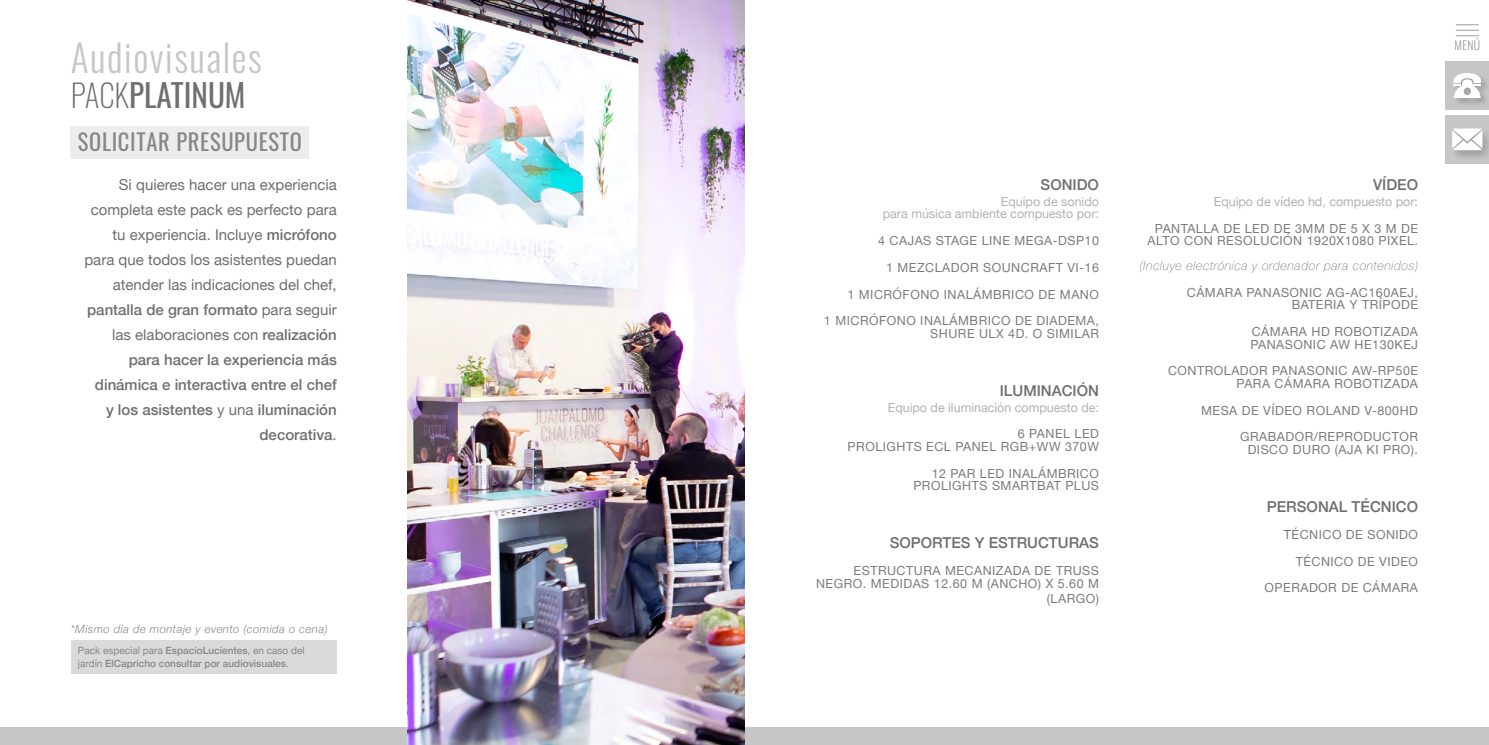
<style>
.page{position:relative;width:1489px;height:745px;background:#fff}
.page>*{position:absolute;margin:0;border:0;box-sizing:border-box;transform-origin:0 0}
.t1{font:300 37.5px "Oswald";letter-spacing:.04em;color:#c6c6c6}
.t2{font:31.25px "Oswald";color:#706f6f}
.t3{font:22.5px "Oswald";letter-spacing:.03em;color:#878787}
.t4{font:15px/25px "Helvetica Neue";color:#706f6f;text-align:right}
.t5{font:500 15px "Helvetica Neue";color:#706f6f}
.t6{font:12.5px/12.5px "Helvetica Neue";letter-spacing:.04em;color:#7c7b7b;text-align:right}
.t7{font:12.5px/12.5px "Helvetica Neue";color:#b3b2b2;text-align:right}
.t8{font:italic 100 12.5px "Helvetica Neue";letter-spacing:.04em;color:#7c7b7b}
.t9{font:200 11.75px "Oswald";color:#7c7b7b}
.t10{font:italic 300 11.25px "Helvetica Neue";letter-spacing:.04em;color:#878787}
.t11{font:500 10px/12.5px "Helvetica Neue";color:#878787}
.s1{font-weight:200}
.s2{font-weight:500}
.s3{font-weight:400}
</style>
<div class="page">
<div style="left:0;top:726px;width:1488px;height:18px;background:#c6c6c6"></div>
<img style="left:407px;top:0;width:337px;height:744px">
<div style="left:71px;top:639px;width:266px;height:34px;background:#dadada"></div>
<div style="left:71px;top:126px;width:238px;height:32px;background:#ededed"></div>
<svg style="left:1456px;top:24px;width:22px;height:12px"></svg>
<div style="left:1445px;top:61px;width:43px;height:49px;background:#c6c6c6"></div>
<div style="left:1452px;top:71px;width:36px;height:36px;background:#000;opacity:.2"></div>
<svg style="left:1452px;top:73px;width:30px;height:25px"></svg>
<div style="left:1445px;top:115px;width:43px;height:48px;background:#c6c6c6"></div>
<div style="left:1450px;top:127px;width:38px;height:32px;background:#000;opacity:.2"></div>
<svg style="left:1451px;top:128px;width:31px;height:22px"></svg>
<h1 class="t1" style="left:71px;top:24px;width:192px">Audiovisuales</h1>
<h2 class="t2" style="left:71px;top:68px;width:176px"><span class="s1">PACK</span>PLATINUM</h2>
<h3 class="t3" style="left:78px;top:122px;width:225px">SOLICITAR PRESUPUESTO</h3>
<p class="t4" style="left:84px;top:173px;width:254px">Si quieres hacer una experiencia completa este pack es perfecto para tu experiencia. Incluye <span class="s2">micrófono </span>para que todos los asistentes puedan atender las indicaciones del chef, <span class="s2">pantalla de gran formato</span> para seguir las elaboraciones con <span class="s2">realización para hacer la experiencia más dinámica e interactiva entre el chef y los asistentes</span> y una <span class="s2">iluminación decorativa</span>.</p>
<p class="t10" style="left:71px;top:619px;width:258px">*Mismo día de montaje y evento (comida o cena)</p>
<p class="t11" style="left:78px;top:643px;width:228px"><span class="s3">Pack especial para</span> EspacioLucientes<span class="s3">, en caso del jardín</span> ElCapricho consultar por audiovisuales<span class="s3">.</span></p>
<p class="t9" style="left:1454px;top:35px;width:27px">MENÚ</p>
<p class="t5" style="left:1040px;top:173px;width:60px">SONIDO</p>
<p class="t7" style="left:882px;top:196px;width:218px">Equipo de sonido<br>para música ambiente compuesto por:</p>
<p class="t6" style="left:824px;top:228px;width:276px;line-height:26.6px">4 CAJAS STAGE LINE MEGA-DSP10<br>1 MEZCLADOR SOUNCRAFT VI-16<br>1 MICRÓFONO INALÁMBRICO DE MANO<br>1 MICRÓFONO INALÁMBRICO DE DIADEMA,</p>
<p class="t6" style="left:930px;top:327px;width:170px">SHURE ULX 4D. O SIMILAR</p>
<p class="t5" style="left:999px;top:378px;width:101px">ILUMINACIÓN</p>
<p class="t7" style="left:887px;top:401px;width:213px">Equipo de iluminación compuesto de:</p>
<p class="t6" style="left:847px;top:428px;width:253px">6 PANEL LED<br>PROLIGHTS ECL PANEL RGB+WW 370W</p>
<p class="t6" style="left:913px;top:467px;width:187px">12 PAR LED INALÁMBRICO<br>PROLIGHTS SMARTBAT PLUS</p>
<p class="t5" style="left:889px;top:530px;width:211px">SOPORTES Y ESTRUCTURAS</p>
<p class="t6" style="left:816px;top:564px;width:284px">ESTRUCTURA MECANIZADA DE TRUSS<br>NEGRO. MEDIDAS 12.60 M (ANCHO) X 5.60 M</p>
<p class="t6" style="left:1046px;top:592px;width:54px">(LARGO)</p>
<p class="t5" style="left:1372px;top:173px;width:47px">VÍDEO</p>
<p class="t7" style="left:1213px;top:196px;width:206px">Equipo de vídeo hd, compuesto por:</p>
<p class="t6" style="left:1147px;top:222px;width:272px;text-align:center">PANTALLA DE LED DE 3MM DE 5 X 3 M DE<br>ALTO CON RESOLUCIÓN 1920X1080 PIXEL.</p>
<p class="t8" style="left:1139px;top:256px;width:280px">(Incluye electrónica y ordenador para contenidos)</p>
<p class="t6" style="left:1186px;top:287px;width:233px">CÁMARA PANASONIC AG-AC160AEJ,<br>BATERIA Y TRÍPODE</p>
<p class="t6" style="left:1250px;top:326px;width:169px;text-align:left">CÁMARA HD ROBOTIZADA<br>PANASONIC AW HE130KEJ</p>
<p class="t6" style="left:1167px;top:365px;width:251px">CONTROLADOR PANASONIC AW-RP50E<br>PARA CÁMARA ROBOTIZADA</p>
<p class="t6" style="left:1201px;top:397px;width:218px;line-height:26.6px">MESA DE VÍDEO ROLAND V-800HD<br>GRABADOR/REPRODUCTOR</p>
<p class="t6" style="left:1247px;top:443px;width:172px">DISCO DURO (AJA KI PRO).</p>
<p class="t5" style="left:1266px;top:494px;width:153px">PERSONAL TÉCNICO</p>
<p class="t6" style="left:1264px;top:521px;width:155px;line-height:26.6px">TÉCNICO DE SONIDO<br>TÉCNICO DE VIDEO<br>OPERADOR DE CÁMARA</p>
</div>
